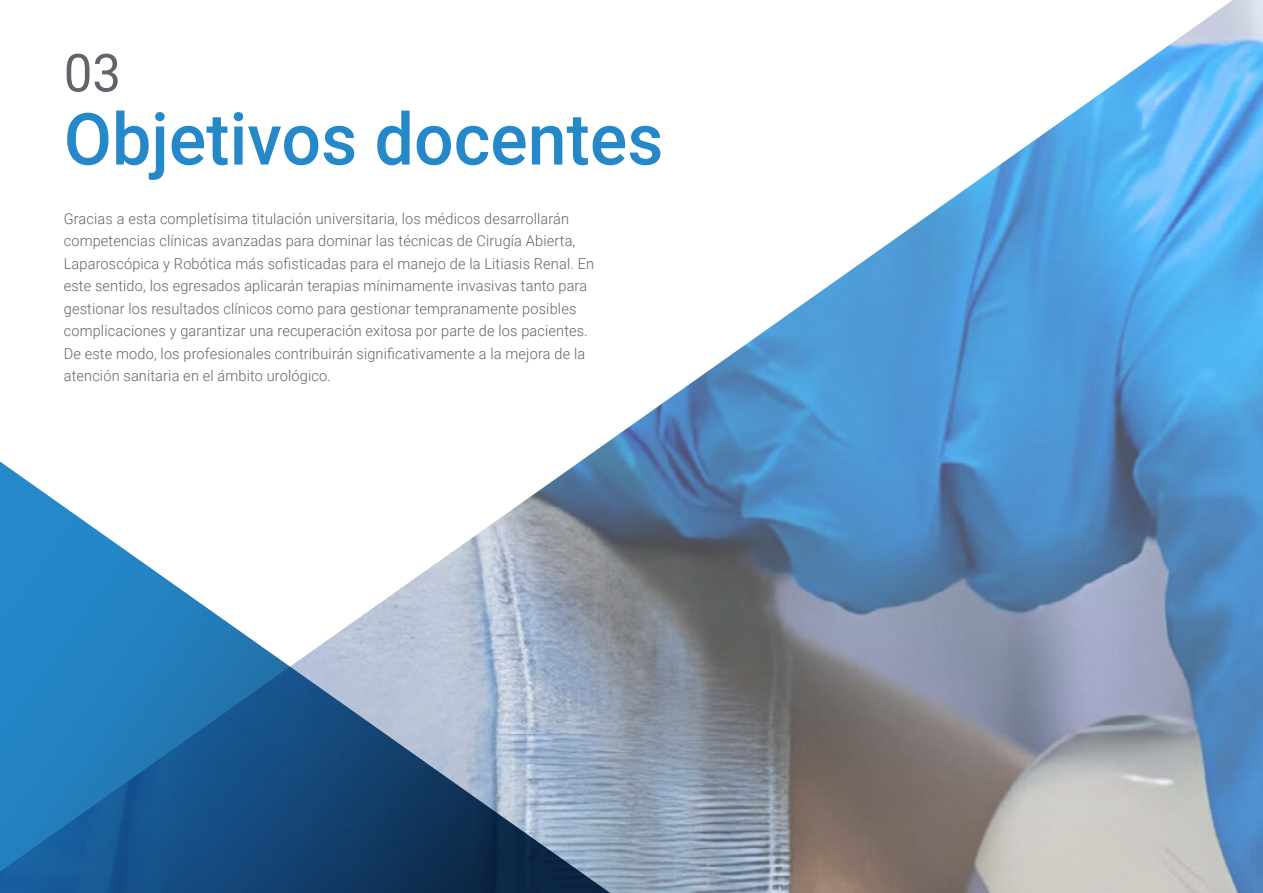
<style>
.page{position:relative;width:1263px;height:893px;background:#fff}
.page>*{position:absolute;margin:0;border:0;box-sizing:border-box;transform-origin:0 0}
.t1{font:500 72px "Roboto";color:#2488c9}
.t2{font:52.5px "Roboto";color:#61646a}
.t3{font:300 15px/22.5px "Roboto";letter-spacing:.01em;color:#61646a}
</style>
<div class="page">
<img style="left:602px;top:0;width:661px;height:893px">
<svg style="left:0;top:446px;width:640px;height:447px"></svg>
<h2 class="t2" style="left:64px;top:36px;width:59px">03</h2>
<h1 class="t1" style="left:64px;top:89px;width:601px">Objetivos docentes</h1>
<p class="t3" style="left:64px;top:207px;width:532px">Gracias a esta completísima titulación universitaria, los médicos desarrollarán competencias clínicas avanzadas para dominar las técnicas de Cirugía Abierta, Laparoscópica y Robótica más sofisticadas para el manejo de la Litiasis Renal. En este sentido, los egresados aplicarán terapias mínimamente invasivas tanto para gestionar los resultados clínicos como para gestionar tempranamente posibles complicaciones y garantizar una recuperación exitosa por parte de los pacientes.<br>De este modo, los profesionales contribuirán significativamente a la mejora de la atención sanitaria en el ámbito urológico.</p>
</div>
